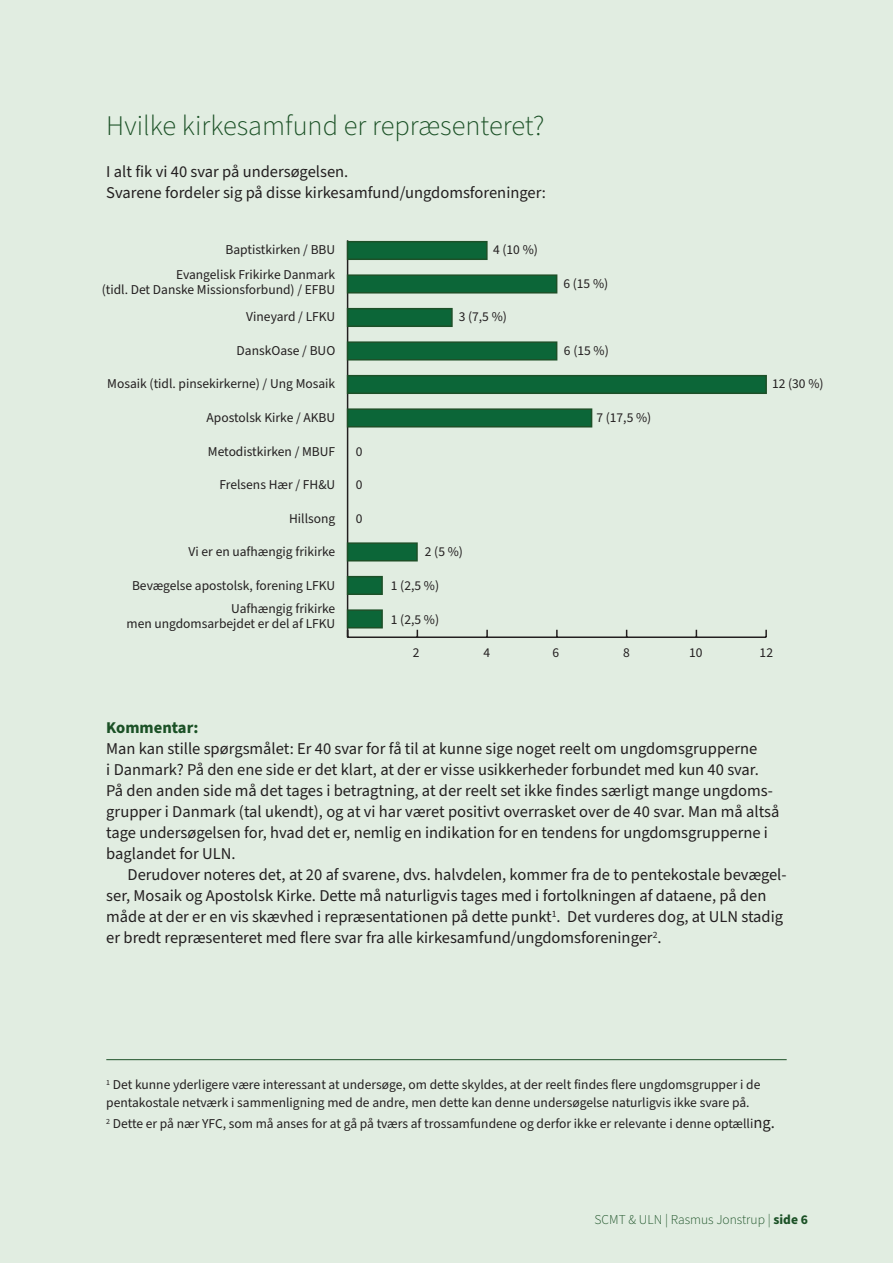
<style>
.page{position:relative;width:893px;height:1263px;background:#e1ede1}
.page>*{position:absolute;margin:0;border:0;box-sizing:border-box;transform-origin:0 0}
.Oversrkift{font:300 28.35px "Source Sans Pro";color:#1b5126}
.Brød_start{font:16.5px/21px "Source Sans Pro";color:#231f20}
.Brød{font:16.5px/21px "Source Sans Pro";color:#231f20}
.Bold_brød__grøn{font:700 16.5px "Source Sans Pro";color:#1b5126}
.figur_tekst{font:13.5px/15px "Source Sans Pro";color:#231f20;text-align:right}
.Brød_start-2{font:13.5px/18px "Source Sans Pro";color:#231f20}
.t1{font:300 13.5px "Source Sans Pro";color:#1b5126}
.s1{font-size:16.5px}
.s2{font-weight:700}
</style>
<div class="page">
<hr style="left:348px;top:636px;width:418px;height:2px;background:#231f20">
<svg style="left:486px;top:630px;width:2px;height:6px"></svg>
<svg style="left:556px;top:630px;width:2px;height:6px"></svg>
<svg style="left:765px;top:630px;width:2px;height:7px"></svg>
<hr style="left:347px;top:240px;width:1px;height:397px;background:#231f20">
<div style="left:347px;top:241px;width:141px;height:19px;background:#0c6638;border:2px solid #1d5028"></div>
<div style="left:347px;top:274px;width:210px;height:19px;background:#0c6638;border:2px solid #1d5028"></div>
<div style="left:347px;top:308px;width:106px;height:19px;background:#0c6638;border:2px solid #1d5028"></div>
<div style="left:347px;top:341px;width:210px;height:19px;background:#0c6638;border:2px solid #1d5028"></div>
<div style="left:347px;top:375px;width:420px;height:19px;background:#0c6638;border:2px solid #1d5028"></div>
<div style="left:347px;top:408px;width:245px;height:19px;background:#0c6638;border:2px solid #1d5028"></div>
<div style="left:347px;top:542px;width:71px;height:19px;background:#0c6638;border:2px solid #1d5028"></div>
<div style="left:347px;top:576px;width:36px;height:19px;background:#0c6638;border:2px solid #1d5028"></div>
<div style="left:347px;top:609px;width:36px;height:19px;background:#0c6638;border:2px solid #1d5028"></div>
<hr style="left:106px;top:1059px;width:681px;height:1px;background:#1d5128">
<p class="Oversrkift" style="left:106px;top:107px;width:440px">Hvilke kirkesamfund er repræsenteret?</p>
<p class="Brød_start" style="left:106px;top:162px;width:244px">I alt fik vi 40 svar på undersøgelsen.</p>
<p class="Brød_start" style="left:106px;top:183px;width:441px">Svarene fordeler sig på disse kirkesamfund/ungdomsforeninger:</p>
<p class="figur_tekst" style="left:225px;top:243px;width:111px">Baptistkirken / BBU</p>
<p class="figur_tekst" style="left:493px;top:243px;width:46px">4 (10 %)</p>
<p class="figur_tekst" style="left:102px;top:268px;width:235px">Evangelisk Frikirke Danmark<br>(tidl. Det Danske Missionsforbund) / EFBU</p>
<p class="figur_tekst" style="left:246px;top:310px;width:91px">Vineyard / LFKU</p>
<p class="figur_tekst" style="left:459px;top:310px;width:50px">3 (7,5 %)</p>
<p class="figur_tekst" style="left:563px;top:276px;width:46px">6 (15 %)</p>
<p class="figur_tekst" style="left:237px;top:343px;width:100px">DanskOase / BUO</p>
<p class="figur_tekst" style="left:564px;top:343px;width:46px">6 (15 %)</p>
<p class="figur_tekst" style="left:107px;top:377px;width:229px">Mosaik (tidl. pinsekirkerne) / Ung Mosaik</p>
<p class="figur_tekst" style="left:207px;top:410px;width:130px">Apostolsk Kirke / AKBU</p>
<p class="figur_tekst" style="left:596px;top:410px;width:56px">7 (17,5 %)</p>
<p class="figur_tekst" style="left:208px;top:444px;width:129px">Metodistkirken / MBUF</p>
<p class="figur_tekst" style="left:356px;top:444px;width:8px">0</p>
<p class="figur_tekst" style="left:220px;top:478px;width:117px">Frelsens Hær / FH&amp;U</p>
<p class="figur_tekst" style="left:356px;top:478px;width:8px">0</p>
<p class="figur_tekst" style="left:289px;top:511px;width:48px">Hillsong</p>
<p class="figur_tekst" style="left:356px;top:511px;width:8px">0</p>
<p class="figur_tekst" style="left:189px;top:545px;width:148px">Vi er en uafhængig frikirke</p>
<p class="figur_tekst" style="left:425px;top:545px;width:40px">2 (5 %)</p>
<p class="figur_tekst" style="left:772px;top:377px;width:53px">12 (30 %)</p>
<p class="figur_tekst" style="left:132px;top:578px;width:205px">Bevægelse apostolsk, forening LFKU</p>
<p class="figur_tekst" style="left:231px;top:602px;width:106px">Uafhængig frikirke</p>
<p class="figur_tekst" style="left:126px;top:617px;width:210px">men ungdomsarbejdet er del af LFKU</p>
<p class="figur_tekst" style="left:391px;top:578px;width:50px">1 (2,5 %)</p>
<p class="figur_tekst" style="left:391px;top:612px;width:50px">1 (2,5 %)</p>
<p class="figur_tekst" style="left:413px;top:646px;width:8px">2</p>
<p class="figur_tekst" style="left:483px;top:646px;width:8px">4</p>
<p class="figur_tekst" style="left:552px;top:646px;width:8px">6</p>
<p class="figur_tekst" style="left:623px;top:646px;width:8px">8</p>
<p class="figur_tekst" style="left:689px;top:646px;width:15px">10</p>
<p class="figur_tekst" style="left:760px;top:646px;width:15px">12</p>
<p class="Bold_brød__grøn" style="left:106px;top:716px;width:94px">Kommentar:</p>
<p class="Brød_start" style="left:106px;top:738px;width:674px">Man kan stille spørgsmålet: Er 40 svar for få til at kunne sige noget reelt om ungdomsgrupperne<br>i Danmark? På den ene side er det klart, at der er visse usikkerheder forbundet med kun 40 svar.<br>På den anden side må det tages i betragtning, at der reelt set ikke findes særligt mange ungdoms&shy;grupper i Danmark (tal ukendt), og at vi har været positivt overrasket over de 40 svar. Man må altså tage undersøgelsen for, hvad det er, nemlig en indikation for en tendens for ungdomsgrupperne i baglandet for ULN.</p>
<p class="Brød" style="left:106px;top:864px;width:682px;text-indent:21px">Derudover noteres det, at 20 af svarene, dvs. halvdelen, kommer fra de to pentekostale bevægel&shy;ser, Mosaik og Apostolsk Kirke. Dette må naturligvis tages med i fortolkningen af dataene, på den måde at der er en vis skævhed i repræsentationen på dette punkt<sup>1</sup>. Det vurderes dog, at ULN stadig er bredt repræsenteret med flere svar fra alle kirkesamfund/ungdomsforeninger<sup>2</sup>.</p>
<p class="Brød_start-2" style="left:106px;top:1076px;width:656px"><sup>1</sup> Det kunne yderligere være interessant at undersøge, om dette skyldes, at der reelt findes flere ungdomsgrupper i de pentakostale netværk i sammenligning med de andre, men dette kan denne undersøgelse naturligvis ikke svare på.</p>
<p class="Brød_start-2" style="left:106px;top:1115px;width:670px"><sup>2</sup> Dette er på nær YFC, som må anses for at gå på tværs af trossamfundene og derfor ikke er relevante i denne optælli<span class="s1">ng.</span></p>
<p class="t1" style="left:595px;top:1210px;width:215px">SCMT &amp; ULN | Rasmus Jonstrup | <span class="s2">side 6</span></p>
</div>
